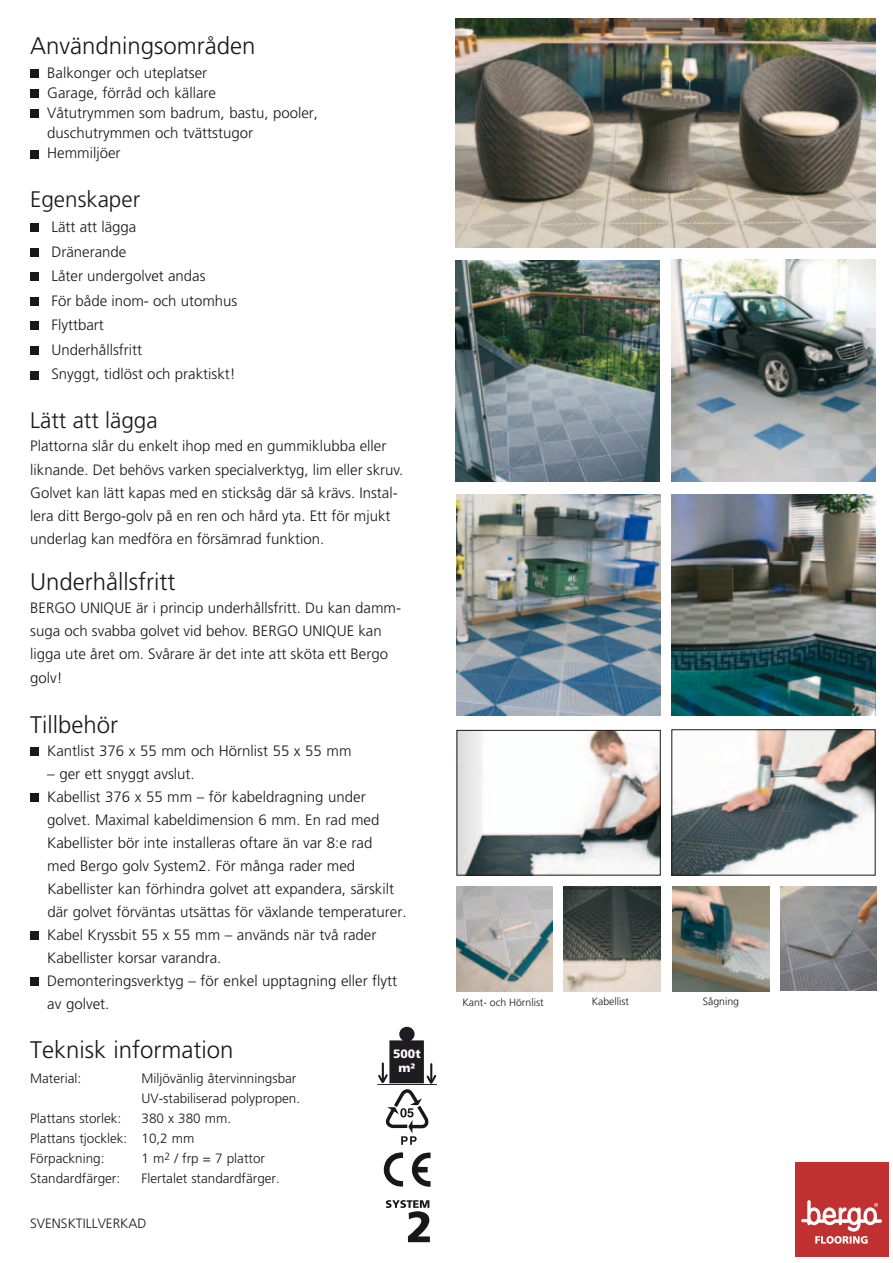
<style>
.page{position:relative;width:893px;height:1263px;background:#fff}
.page>*{position:absolute;margin:0;border:0;box-sizing:border-box;transform-origin:0 0}
.t1{font:300 24px "Frutiger";color:#1a171c}
.t2{font:300 22.5px "Frutiger";color:#1a171c}
.t3{font:300 15px/23.1px "Frutiger";color:#1a171c}
.t4{font:300 13.5px/20.1px "Frutiger";color:#1a171c}
.t5{font:900 12.15px/14.5px "Frutiger";color:#fff;text-align:center}
.t6{font:300 10.5px "Frutiger";color:#1a171c}
</style>
<div class="page">
<svg style="left:384px;top:1152px;width:19px;height:35px"></svg>
<svg style="left:412px;top:1152px;width:19px;height:35px"></svg>
<svg style="left:378px;top:1027px;width:59px;height:118px"></svg>
<hr style="left:377px;top:1084px;width:60px;height:1px;background:#1a171c">
<img style="left:780px;top:887px;width:96px;height:103px">
<img style="left:456px;top:887px;width:96px;height:105px">
<img style="left:563px;top:887px;width:97px;height:105px">
<img style="left:672px;top:887px;width:97px;height:105px">
<img style="left:673px;top:731px;width:200px;height:142px">
<div style="left:671px;top:729px;width:204px;height:146px;border:1px solid #1a171c"></div>
<img style="left:459px;top:732px;width:200px;height:141px">
<div style="left:457px;top:730px;width:204px;height:145px;border:1px solid #1a171c"></div>
<img style="left:671px;top:260px;width:205px;height:221px">
<img style="left:455px;top:19px;width:421px;height:228px">
<img style="left:455px;top:260px;width:204px;height:221px">
<img style="left:671px;top:494px;width:205px;height:221px">
<img style="left:457px;top:495px;width:204px;height:221px">
<svg style="left:386px;top:1200px;width:44px;height:42px"></svg>
<div style="left:795px;top:1162px;width:93px;height:94px;background:#c23131"></div>
<svg style="left:802px;top:1200px;width:79px;height:44px"></svg>
<div style="left:30px;top:70px;width:9px;height:8px;background:#1a171c"></div>
<div style="left:30px;top:90px;width:9px;height:8px;background:#1a171c"></div>
<div style="left:30px;top:110px;width:9px;height:8px;background:#1a171c"></div>
<div style="left:30px;top:150px;width:9px;height:8px;background:#1a171c"></div>
<div style="left:30px;top:223px;width:9px;height:9px;background:#1a171c"></div>
<div style="left:30px;top:248px;width:9px;height:8px;background:#1a171c"></div>
<div style="left:30px;top:273px;width:9px;height:8px;background:#1a171c"></div>
<div style="left:30px;top:297px;width:9px;height:9px;background:#1a171c"></div>
<div style="left:30px;top:322px;width:9px;height:8px;background:#1a171c"></div>
<div style="left:30px;top:346px;width:9px;height:9px;background:#1a171c"></div>
<div style="left:30px;top:371px;width:9px;height:8px;background:#1a171c"></div>
<div style="left:30px;top:747px;width:9px;height:9px;background:#1a171c"></div>
<div style="left:30px;top:793px;width:9px;height:9px;background:#1a171c"></div>
<div style="left:30px;top:931px;width:9px;height:9px;background:#1a171c"></div>
<div style="left:30px;top:978px;width:9px;height:8px;background:#1a171c"></div>
<h1 class="t1" style="left:30px;top:32px;width:227px">Användningsområden</h1>
<p class="t3" style="left:47px;top:63px;width:272px;line-height:20.1px">Balkonger och uteplatser<br>Garage, förråd och källare<br>Våtutrymmen som badrum, bastu, pooler, duschutrymmen och tvättstugor<br>Hemmiljöer</p>
<h2 class="t2" style="left:30px;top:187px;width:112px">Egenskaper</h2>
<p class="t3" style="left:51px;top:215px;width:187px;line-height:24.6px">Lätt att lägga<br>Dränerande<br>Låter undergolvet andas<br>För både inom- och utomhus<br>Flyttbart<br>Underhållsfritt<br>Snyggt, tidlöst och praktiskt!</p>
<h2 class="t2" style="left:30px;top:408px;width:129px">Lätt att lägga</h2>
<p class="t3" style="left:30px;top:435px;width:375px">Plattorna slår du enkelt ihop med en gummiklubba eller liknande. Det behövs varken specialverktyg, lim eller skruv.<br>Golvet kan lätt kapas med en sticksåg där så krävs. Instal&shy;lera ditt Bergo-golv på en ren och hård yta. Ett för mjukt underlag kan medföra en försämrad funktion.</p>
<h1 class="t1" style="left:30px;top:568px;width:147px">Underhållsfritt</h1>
<p class="t3" style="left:30px;top:596px;width:372px">BERGO UNIQUE är i princip underhållsfritt. Du kan damm&shy;suga och svabba golvet vid behov. BERGO UNIQUE kan ligga ute året om. Svårare är det inte att sköta ett Bergo</p>
<p class="t3" style="left:30px;top:667px;width:34px">golv!</p>
<h1 class="t1" style="left:30px;top:711px;width:90px">Tillbehör</h1>
<p class="t3" style="left:47px;top:739px;width:306px">Kantlist 376 x 55 mm och Hörnlist 55 x 55 mm</p>
<p class="t3" style="left:47px;top:762px;width:361px">– ger ett snyggt avslut.<br>Kabellist 376 x 55 mm – för kabeldragning under golvet. Maximal kabeldimension 6 mm. En rad med Kabellister bör inte installeras oftare än var 8:e rad<br>med Bergo golv System2. För många rader med Kabellister kan förhindra golvet att expandera, särskilt där golvet förväntas utsättas för växlande temperaturer.<br>Kabel Kryssbit 55 x 55 mm – används när två rader Kabellister korsar varandra.<br>Demonteringsverktyg – för enkel upptagning eller flytt av golvet.</p>
<h1 class="t1" style="left:30px;top:1036px;width:205px">Teknisk information</h1>
<p class="t4" style="left:30px;top:1068px;width:52px">Material:</p>
<p class="t4" style="left:142px;top:1068px;width:160px">Miljövänlig återvinningsbar<br>UV-stabiliserad polypropen.</p>
<p class="t4" style="left:30px;top:1108px;width:93px">Plattans storlek:</p>
<p class="t5" style="left:393px;top:1046px;width:29px">500t m²</p>
<p class="t4" style="left:30px;top:1108px;width:202px;text-indent:111px">380 x 380 mm.<br>Plattans tjocklek: 10,2 mm<br>Förpackning:</p>
<p class="t4" style="left:142px;top:1148px;width:125px">1 m<sup>2</sup> / frp = 7 plattor</p>
<p class="t4" style="left:30px;top:1168px;width:92px">Standardfärger:</p>
<p class="t4" style="left:142px;top:1168px;width:140px">Flertalet standardfärger.</p>
<p class="t4" style="left:30px;top:1213px;width:15px">Svensktillverkad</p>
<p class="t6" style="left:462px;top:997px;width:83px">Kant- och Hörnlist</p>
<p class="t6" style="left:592px;top:995px;width:39px">Kabellist</p>
<p class="t6" style="left:703px;top:995px;width:38px">Sågning</p>
</div>
